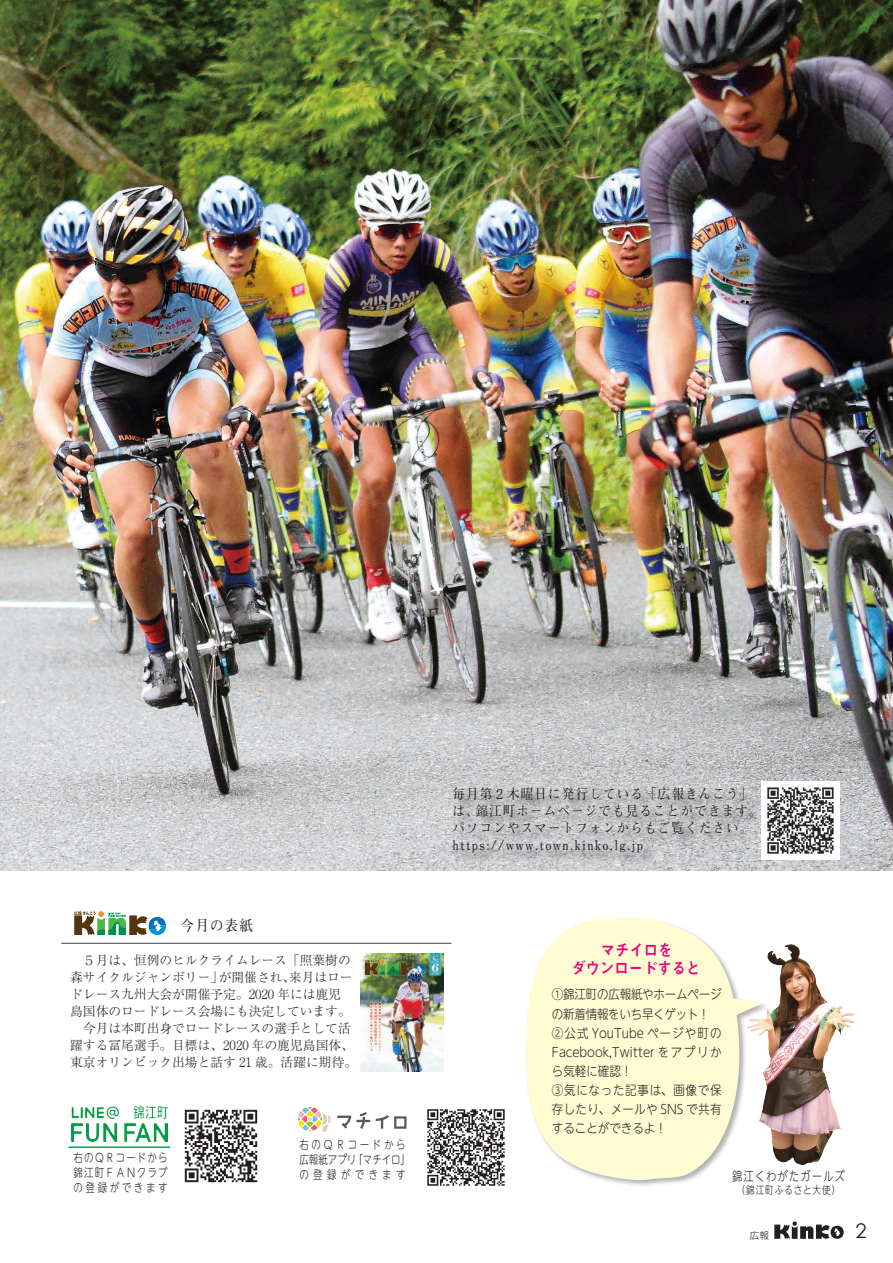
<style>
.page{position:relative;width:893px;height:1263px;background:#fff}
.page>*{position:absolute;margin:0;border:0;box-sizing:border-box;transform-origin:0 0}
.t1{font:20.25px "Century Gothic";color:#231f20}
.t2{font:15.9px/18px "Midashi Go Pr 6 N MB31";color:#ed0277;text-align:center;scale:.9 1}
.t3{font:700 14.85px "Futo Min A101 Pr 6 N";letter-spacing:.1em;color:#231f20;scale:.9 1}
.t4{font:700 13.8px/17px "Futo Min A101 Pr 6 N";letter-spacing:.1em;color:#231f20;scale:.9 1}
.t5{font:300 12.75px/17px "Ryumin Pr 6 N";color:#231f20}
.t6{font:300 12.75px/19.2px "UD Shin M Go Pr 6 N";color:#231f20;scale:.9 1}
.t7{font:300 12.75px "UD Shin M Go Pr 6 N";letter-spacing:.1em;color:#231f20;scale:.81 1}
.t8{font:300 11.7px/14.9px "UD Shin M Go Pr 6 N";letter-spacing:.275em;color:#231f20;scale:.81 1}
.t9{font:300 11.7px/14.9px "UD Shin M Go Pr 6 N";letter-spacing:.115em;color:#231f20;text-align:justify;scale:.81 1}
.t10{font:300 10.65px "UD Shin M Go Pr 6 N";letter-spacing:.1em;color:#231f20;scale:.81 1}
.t11{font:300 9.6px "UD Shin M Go Pr 6 N";color:#231f20}
</style>
<div class="page">
<img style="left:0;top:0;width:893px;height:871px">
<img style="left:761px;top:781px;width:79px;height:79px">
<svg style="left:451px;top:785px;width:316px;height:81px"></svg>
<svg style="left:446px;top:779px;width:314px;height:80px;background:#c2c2c4"></svg>
<img style="left:184px;top:1109px;width:74px;height:74px">
<img style="left:72px;top:1105px;width:95px;height:36px">
<hr style="left:69px;top:1146px;width:101px;height:2px;background:#00a54f">
<div style="left:525px;top:916px;width:244px;height:272px;background:#231f20;opacity:.5"></div>
<svg style="left:526px;top:917px;width:214px;height:264px;background:#fefad7"></svg>
<svg style="left:719px;top:996px;width:1px;height:24px"></svg>
<img style="left:720px;top:934px;width:135px;height:254px">
<img style="left:427px;top:1109px;width:78px;height:77px">
<svg style="left:376px;top:1115px;width:30px;height:14px"></svg>
<svg style="left:297px;top:1107px;width:73px;height:25px"></svg>
<img style="left:360px;top:954px;width:84px;height:117px">
<svg style="left:74px;top:911px;width:92px;height:25px"></svg>
<hr style="left:61px;top:943px;width:390px;height:1px;background:#57585a">
<svg style="left:774px;top:1221px;width:70px;height:18px"></svg>
<p class="t3" style="left:181px;top:914px;width:82px">今月の表紙</p>
<p class="t5" style="left:70px;top:951px;width:289px">　５月は、恒例のヒルクライムレース「照葉樹の森サイクルジャンボリー」が開催され、来月はロードレース九州大会が開催予定。2020 年には鹿児<br>島国体のロードレース会場にも決定しています。　今月は本町出身でロードレースの選手として活躍する冨尾選手。目標は、2020 年の鹿児島国体、東京オリンピック出場と話す 21 歳。活躍に期待。</p>
<p class="t9" style="left:74px;top:1150px;width:118px">右のＱＲコードから錦江町ＦＡＮクラブの登録ができます</p>
<p class="t8" style="left:299px;top:1137px;width:138px">右のＱＲコードから広報紙アプリ「マチイロ」の登録ができます</p>
<p class="t4" style="left:452px;top:784px;width:345px">毎月第２木曜日に発行している「広報きんこう」は、錦江町ホームページでも見ることができます。パソコンやスマートフォンからもご覧ください。https://www.town.kinko.lg.jp</p>
<p class="t2" style="left:571px;top:940px;width:145px">マチイロを<br>ダウンロードすると</p>
<p class="t6" style="left:552px;top:984px;width:190px">①錦江町の広報紙やホームページの新着情報をいち早くゲット！<br>②公式 YouTube ページや町の<br>Facebook,Twitter をアプリから気軽に確認！<br>③気になった記事は、画像で保存したり、メールや SNS で共有することができるよ！</p>
<p class="t7" style="left:732px;top:1165px;width:141px">錦江くわがたガールズ</p>
<p class="t10" style="left:737px;top:1181px;width:129px">（錦江町ふるさと大使）</p>
<p class="t11" style="left:750px;top:1227px;width:21px">広報</p>
<h1 class="t1" style="left:855px;top:1217px;width:13px">2</h1>
</div>
